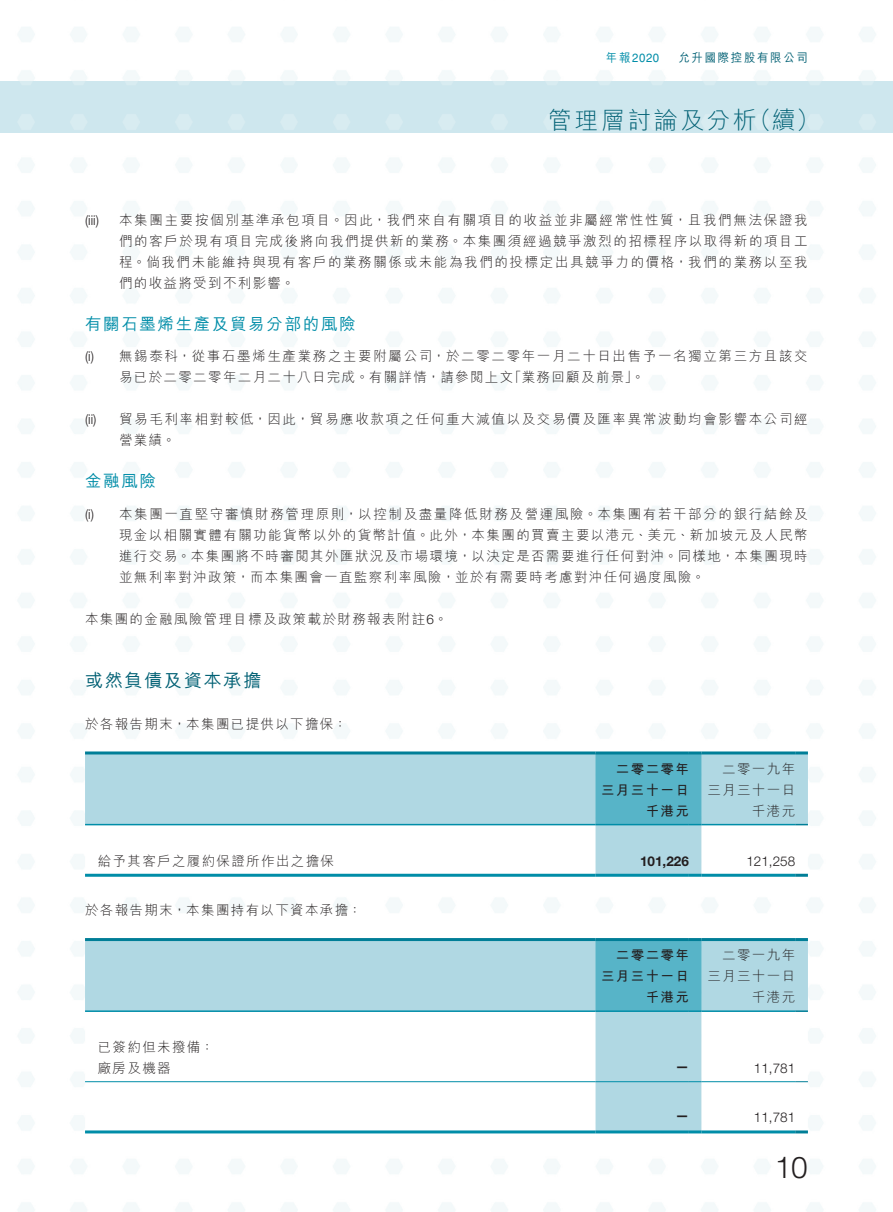
<style>
.page{position:relative;width:893px;height:1212px;background:#fff}
.page>*{position:absolute;margin:0;border:0;box-sizing:border-box;transform-origin:0 0}
.t1{font:300 30px "Helvetica LT Std";color:#231f20}
.t2{font:300 24px "M Hei HK";letter-spacing:.1em;color:#006074}
.t3{font:500 18px "M Hei HK";letter-spacing:.1em;color:#006074}
.t4{font:500 16.5px "M Hei HK";letter-spacing:.1em;color:#008da8}
.t5{font:300 13.5px/21px "M Hei HK";letter-spacing:.12em;color:#231f20;text-align:justify}
.t6{font:300 13.5px "M Hei HK";letter-spacing:.1em;color:#231f20}
.t7{font:300 13.5px "Helvetica Neue LT Std";color:#231f20}
.t8{font:700 13.5px "M Hei HK";letter-spacing:.1em;color:#231f20}
.t9{font:700 13.5px "Helvetica Neue LT Std";color:#231f20}
.t10{font:500 12px "M Hei HK";letter-spacing:.15em;color:#006074;scale:.95 1}
.t11{font:12px "Helvetica LT Std";color:#008da8;scale:.95 1}
.s1{font-family:"M Hei HK";font-weight:500}
.s2{font-family:"Helvetica Neue LT Std"}
</style>
<div class="page">
<svg style="left:85px;top:751px;width:723px;height:126px"></svg>
<div style="left:85px;top:941px;width:723px;height:69px;background:#b0d8e3"></div>
<svg style="left:85px;top:1012px;width:723px;height:118px"></svg>
<hr style="left:85px;top:1081px;width:510px;height:1px;background:#008da8">
<hr style="left:595px;top:1081px;width:94px;height:1px;background:#008da8">
<svg style="left:689px;top:1081px;width:13px;height:1px"></svg>
<hr style="left:702px;top:1081px;width:93px;height:1px;background:#008da8">
<svg style="left:795px;top:1081px;width:13px;height:1px"></svg>
<hr style="left:85px;top:938px;width:510px;height:3px;background:#007e97">
<hr style="left:702px;top:938px;width:93px;height:3px;background:#007e97">
<svg style="left:795px;top:938px;width:13px;height:3px"></svg>
<hr style="left:85px;top:1130px;width:510px;height:3px;background:#008da8">
<hr style="left:595px;top:1130px;width:94px;height:3px;background:#008da8">
<svg style="left:689px;top:1130px;width:13px;height:3px"></svg>
<hr style="left:702px;top:1130px;width:93px;height:3px;background:#008da8">
<svg style="left:795px;top:1130px;width:13px;height:3px"></svg>
<hr style="left:85px;top:1010px;width:510px;height:2px;background:#008da8">
<svg style="left:595px;top:938px;width:107px;height:74px;background:#52b1c5"></svg>
<hr style="left:702px;top:1010px;width:93px;height:2px;background:#008da8">
<svg style="left:795px;top:1010px;width:13px;height:2px"></svg>
<p class="t11" style="left:606px;top:50px;width:58px"><span class="s1">年報</span>2020</p>
<p class="t10" style="left:678px;top:49px;width:138px">允升國際控股有限公司</p>
<h2 class="t2" style="left:748px;top:108px;width:73px">（續(</h2>
<h2 class="t2" style="left:548px;top:108px;width:210px">管理層討論及分析</h2>
<p class="t7" style="left:85px;top:212px;width:15px">(iii)</p>
<p class="t5" style="left:119px;top:209px;width:690px">本集團主要按個別基準承包項目。因此，我們來自有關項目的收益並非屬經常性性質，且我們無法保證我</p>
<p class="t5" style="left:119px;top:230px;width:690px">們的客戶於現有項目完成後將向我們提供新的業務。本集團須經過競爭激烈的招標程序以取得新的項目工程。倘我們未能維持與現有客戶的業務關係或未能為我們的投標定出具競爭力的價格，我們的業務以至我們的收益將受到不利影響。</p>
<p class="t4" style="left:85px;top:312px;width:272px">有關石墨烯生產及貿易分部的風險</p>
<p class="t5" style="left:119px;top:346px;width:690px">無錫泰科，從事石墨烯生產業務之主要附屬公司，於二零二零年一月二十日出售予一名獨立第三方且該交</p>
<p class="t7" style="left:85px;top:348px;width:11px">) i(</p>
<p class="t7" style="left:85px;top:411px;width:13px">i i( )</p>
<p class="t6" style="left:119px;top:370px;width:396px">易已於二零二零年二月二十八日完成。有關詳情，請參閱上文</p>
<p class="t5" style="left:119px;top:409px;width:690px">貿易毛利率相對較低，因此，貿易應收款項之任何重大減值以及交易價及匯率異常波動均會影響本公司經</p>
<p class="t6" style="left:508px;top:370px;width:138px">「業務回顧及前景。「</p>
<p class="t5" style="left:119px;top:430px;width:58px">營業績。</p>
<p class="t4" style="left:85px;top:469px;width:72px">金融風險</p>
<p class="t5" style="left:119px;top:503px;width:690px">本集團一直堅守審慎財務管理原則，以控制及盡量降低財務及營運風險。本集團有若干部分的銀行結餘及</p>
<p class="t7" style="left:85px;top:506px;width:11px">) i(</p>
<p class="t5" style="left:119px;top:524px;width:690px">現金以相關實體有關功能貨幣以外的貨幣計值。此外，本集團的買賣主要以港元、美元、新加坡元及人民幣進行交易。本集團將不時審閱其外匯狀況及市場環境，以決定是否需要進行任何對沖。同樣地，本集團現時並無利率對沖政策，而本集團會一直監察利率風險，並於有需要時考慮對沖任何過度風險。</p>
<p class="t6" style="left:85px;top:612px;width:364px">本集團的金融風險管理目標及政策載於財務報表附註 。<span class="s2">6</span></p>
<h3 class="t3" style="left:85px;top:667px;width:178px">或然負債及資本承擔</h3>
<p class="t6" style="left:85px;top:717px;width:263px">於各報告期末，本集團已提供以下擔保：</p>
<p class="t6" style="left:98px;top:854px;width:238px">給予其客戶之履約保證所作出之擔保</p>
<p class="t6" style="left:85px;top:903px;width:278px">於各報告期末，本集團持有以下資本承擔：</p>
<p class="t6" style="left:98px;top:1040px;width:118px">已簽約但未撥備：</p>
<p class="t5" style="left:98px;top:1057px;width:74px">廠房及機器</p>
<p class="t8" style="left:616px;top:759px;width:74px">二零二零年</p>
<p class="t5" style="left:722px;top:758px;width:74px">二零一九年</p>
<p class="t8" style="left:601px;top:780px;width:89px">三月三十一日</p>
<p class="t5" style="left:707px;top:779px;width:89px">三月三十一日</p>
<p class="t8" style="left:646px;top:801px;width:45px">千港元</p>
<p class="t5" style="left:752px;top:800px;width:45px">千港元</p>
<p class="t9" style="left:640px;top:852px;width:50px">101,226</p>
<p class="t7" style="left:746px;top:852px;width:50px">121,258</p>
<p class="t8" style="left:616px;top:945px;width:74px">二零二零年</p>
<p class="t5" style="left:722px;top:945px;width:74px">二零一九年</p>
<p class="t8" style="left:601px;top:966px;width:89px">三月三十一日</p>
<p class="t5" style="left:707px;top:966px;width:89px">三月三十一日</p>
<p class="t8" style="left:646px;top:987px;width:45px">千港元</p>
<p class="t5" style="left:752px;top:987px;width:45px">千港元</p>
<p class="t9" style="left:675px;top:1058px;width:15px">—</p>
<p class="t9" style="left:675px;top:1107px;width:15px">—</p>
<p class="t7" style="left:754px;top:1060px;width:43px">11,781</p>
<p class="t7" style="left:754px;top:1109px;width:43px">11,781</p>
<h1 class="t1" style="left:775px;top:1148px;width:35px">10</h1>
</div>
